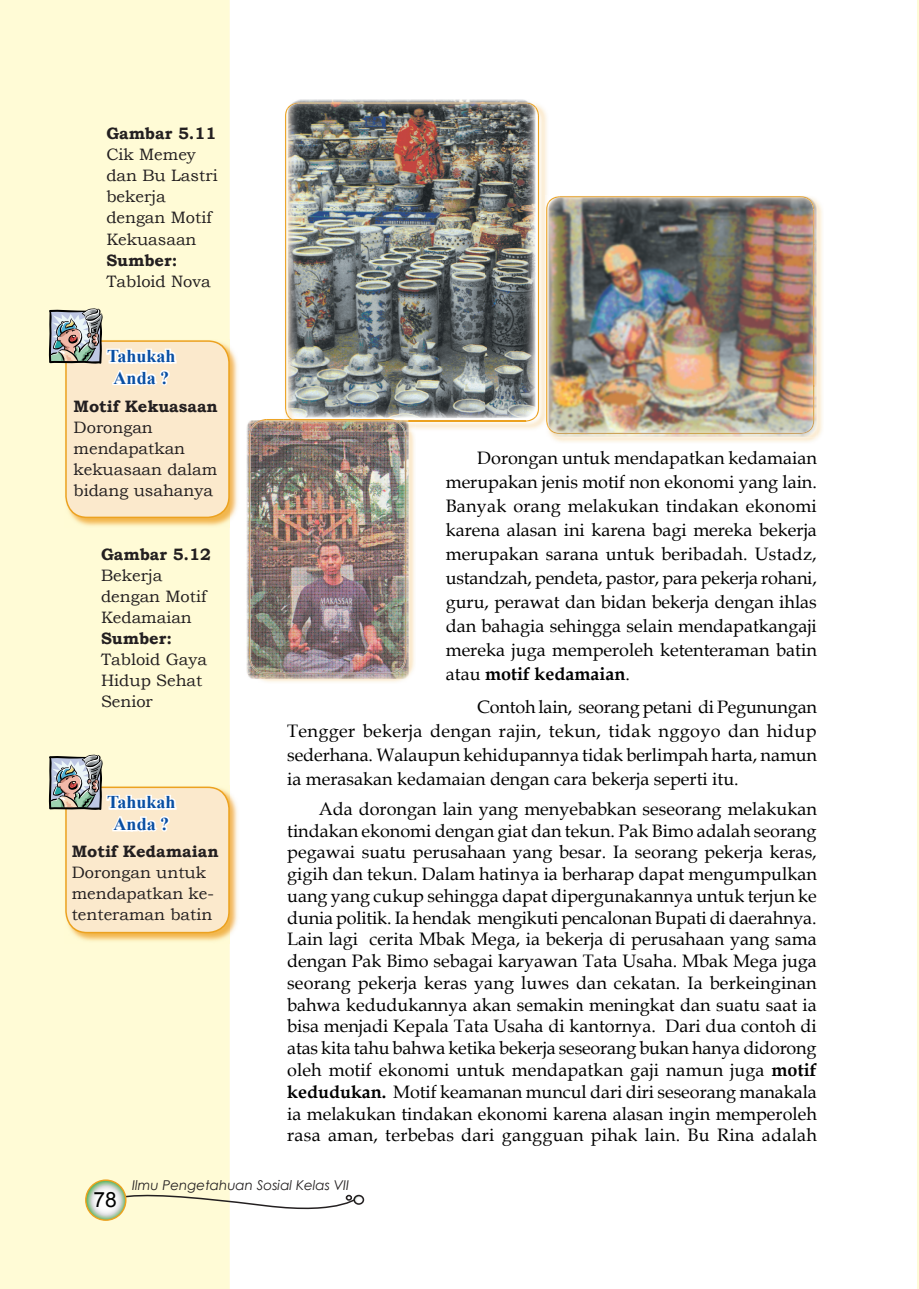
<style>
.page{position:relative;width:919px;height:1289px;background:#fff}
.page>*{position:absolute;margin:0;border:0;box-sizing:border-box;transform-origin:0 0}
.t1{font:21px "Arial";color:#000}
.t2{font:18px/21.8px "Book Antiqua";color:#000;text-align:justify}
.t3{font:700 18px/21.6px "Times New Roman";color:#094fa3;text-align:center}
.t4{font:16.5px/21px "Bookman Old Style";color:#231f20}
.t5{font:700 16.5px "Bookman Old Style";color:#231f20}
.t6{font:italic 13.5px "Century Gothic";color:#231f20}
.s1{font-weight:700}
</style>
<div class="page">
<div style="left:0;top:0;width:230px;height:1288px;background:#fffbd6"></div>
<div style="left:353px;top:1194px;width:11px;height:10px;border:2px solid #231f20;border-radius:50%"></div>
<svg style="left:84px;top:1178px;width:277px;height:43px"></svg>
<hr style="left:917px;top:0;width:1px;height:1288px;background:#fffbd6">
<hr style="left:918px;top:0;width:1px;height:1288px;background:#fffbd6">
<img style="left:552px;top:394px;width:271px;height:48px">
<img style="left:816px;top:200px;width:6px;height:194px">
<img style="left:548px;top:199px;width:268px;height:238px">
<img style="left:602px;top:196px;width:158px;height:13px">
<img style="left:548px;top:386px;width:266px;height:48px">
<img style="left:760px;top:196px;width:54px;height:191px">
<img style="left:548px;top:196px;width:54px;height:48px">
<img style="left:297px;top:100px;width:229px;height:318px">
<img style="left:293px;top:101px;width:44px;height:317px">
<img style="left:389px;top:383px;width:156px;height:47px">
<img style="left:495px;top:101px;width:52px;height:283px">
<img style="left:545px;top:195px;width:2px;height:224px">
<img style="left:546px;top:203px;width:1px;height:222px">
<img style="left:547px;top:202px;width:1px;height:226px">
<img style="left:298px;top:103px;width:237px;height:5px">
<img style="left:295px;top:365px;width:3px;height:53px">
<img style="left:287px;top:103px;width:11px;height:52px">
<svg style="left:525px;top:107px;width:14px;height:314px;background:#afaa9e"></svg>
<hr style="left:416px;top:420px;width:109px;height:1px;background:#eca220">
<img style="left:248px;top:422px;width:167px;height:260px">
<img style="left:395px;top:419px;width:21px;height:12px">
<img style="left:295px;top:418px;width:121px;height:1px">
<img style="left:406px;top:421px;width:3px;height:10px">
<img style="left:295px;top:419px;width:100px;height:1px">
<img style="left:301px;top:431px;width:53px;height:6px">
<img style="left:301px;top:421px;width:53px;height:10px">
<svg style="left:261px;top:108px;width:34px;height:312px"></svg>
<img style="left:249px;top:623px;width:105px;height:51px">
<img style="left:354px;top:420px;width:52px;height:254px">
<img style="left:249px;top:420px;width:52px;height:203px">
<img style="left:64px;top:339px;width:174px;height:189px">
<div style="left:66px;top:341px;width:163px;height:176px;background:#fbe9cc;border-radius:21px"></div>
<div style="left:65px;top:340px;width:165px;height:178px;border:2px solid #eca220;border-radius:21px"></div>
<svg style="left:49px;top:308px;width:129px;height:80px"></svg>
<img style="left:64px;top:785px;width:174px;height:158px">
<div style="left:66px;top:787px;width:163px;height:145px;background:#fbe9cc;border-radius:21px"></div>
<div style="left:65px;top:786px;width:165px;height:147px;border:2px solid #eca220;border-radius:21px"></div>
<svg style="left:49px;top:754px;width:129px;height:80px"></svg>
<p class="t5" style="left:106px;top:122px;width:111px">Gambar 5.11</p>
<p class="t4" style="left:106px;top:144px;width:113px">Cik Memey dan Bu Lastri bekerja dengan Motif<br>Kekuasaan</p>
<p class="t5" style="left:106px;top:248px;width:72px">Sumber:</p>
<p class="t4" style="left:106px;top:270px;width:106px">Tabloid Nova</p>
<p class="t3" style="left:107px;top:345px;width:70px">Tahukah<br>Anda ?</p>
<p class="t5" style="left:74px;top:395px;width:146px">Motif Kekuasaan</p>
<p class="t4" style="left:74px;top:417px;width:145px">Dorongan mendapatkan kekuasaan dalam bidang usahanya</p>
<p class="t5" style="left:101px;top:542px;width:111px">Gambar 5.12</p>
<p class="t4" style="left:101px;top:564px;width:107px">Bekerja dengan Motif<br>Kedamaian</p>
<p class="t5" style="left:101px;top:626px;width:72px">Sumber:</p>
<p class="t4" style="left:101px;top:648px;width:107px">Tabloid Gaya<br>Hidup Sehat<br>Senior</p>
<p class="t3" style="left:107px;top:791px;width:70px">Tahukah<br>Anda ?</p>
<p class="t5" style="left:72px;top:839px;width:148px">Motif Kedamaian</p>
<p class="t4" style="left:72px;top:861px;width:144px">Dorongan untuk mendapatkan ke&shy;tenteraman batin</p>
<p class="t2" style="left:446px;top:445px;width:372px;line-height:24px;text-indent:31px">Dorongan untuk mendapatkan kedamaian merupakan jenis motif non ekonomi yang lain.<br>Banyak orang melakukan tindakan ekonomi karena alasan ini karena bagi mereka bekerja merupakan sarana untuk beribadah. Ustadz, ustandzah, pendeta, pastor, para pekerja rohani, guru, perawat dan bidan bekerja dengan ihlas dan bahagia sehingga selain mendapatkangaji mereka juga memperoleh ketenteraman batin atau <span class="s1">motif kedamaian</span>.</p>
<p class="t2" style="left:287px;top:694px;width:531px;line-height:24px;text-indent:190px">Contoh lain, seorang petani di Pegunungan Tengger bekerja dengan rajin, tekun, tidak nggoyo dan hidup sederhana. Walaupun kehidupannya tidak berlimpah harta, namun ia merasakan kedamaian dengan cara bekerja seperti itu.</p>
<p class="t2" style="left:287px;top:797px;width:531px;text-indent:31px">Ada dorongan lain yang menyebabkan seseorang melakukan tindakan ekonomi dengan giat dan tekun. Pak Bimo adalah seorang pegawai suatu perusahaan yang besar. Ia seorang pekerja keras, gigih dan tekun. Dalam hatinya ia berharap dapat mengumpulkan uang yang cukup sehingga dapat dipergunakannya untuk terjun ke dunia politik. Ia hendak mengikuti pencalonan Bupati di daerahnya.<br>Lain lagi cerita Mbak Mega, ia bekerja di perusahaan yang sama dengan Pak Bimo sebagai karyawan Tata Usaha. Mbak Mega juga seorang pekerja keras yang luwes dan cekatan. Ia berkeinginan bahwa kedudukannya akan semakin meningkat dan suatu saat ia bisa menjadi Kepala Tata Usaha di kantornya. Dari dua contoh di atas kita tahu bahwa ketika bekerja seseorang bukan hanya didorong oleh motif ekonomi untuk mendapatkan gaji namun juga <span class="s1">motif kedudukan.</span> Motif keamanan muncul dari diri seseorang manakala ia melakukan tindakan ekonomi karena alasan ingin memperoleh rasa aman, terbebas dari gangguan pihak lain. Bu Rina adalah</p>
<p class="t1" style="left:94px;top:1185px;width:25px">78</p>
<p class="t6" style="left:132px;top:1175px;width:219px">Ilmu Pengetahuan Sosial Kelas VII</p>
</div>
